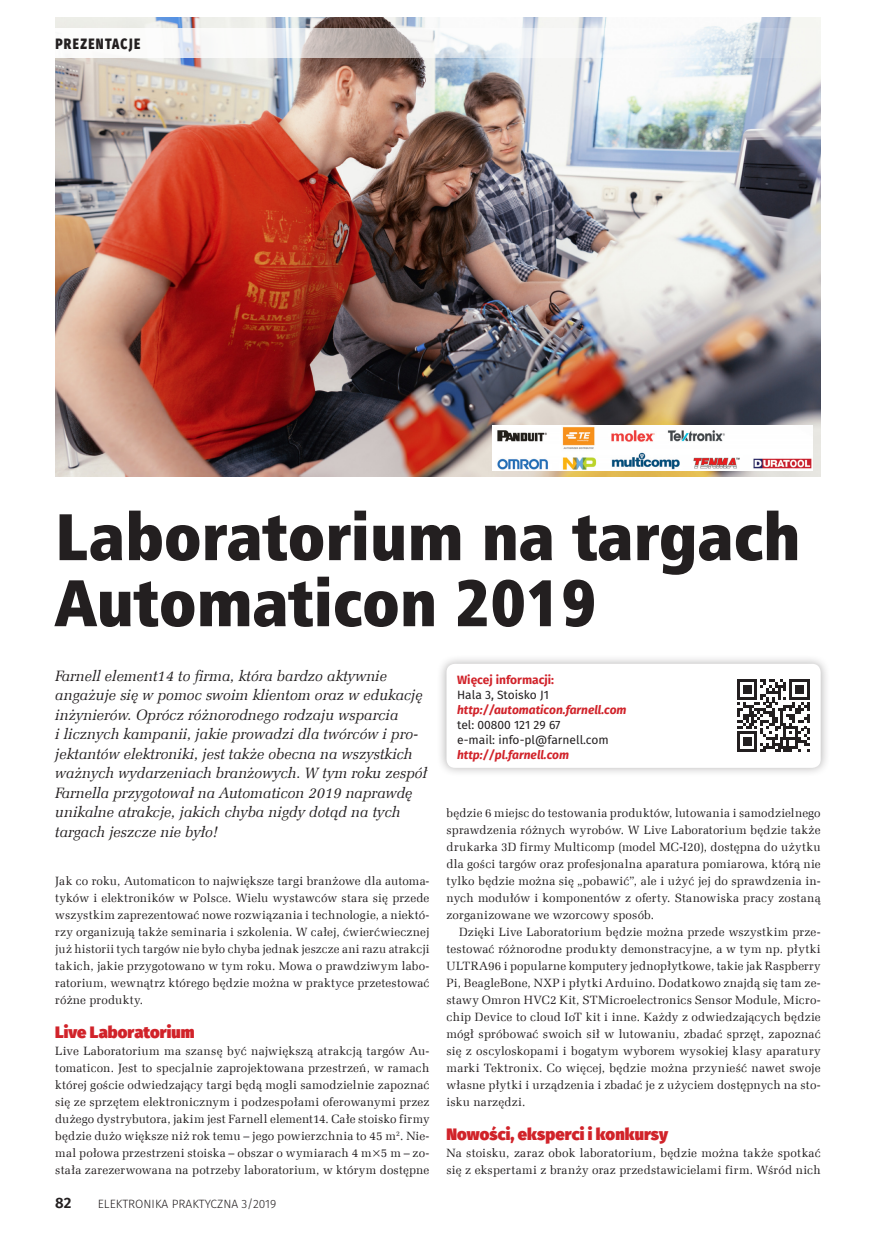
<style>
.page{position:relative;width:893px;height:1234px;background:#fff}
.page>*{position:absolute;margin:0;border:0;box-sizing:border-box;transform-origin:0 0}
._9_tytul{font:66px/66px "Humnst 777 X Blk Cn EU";color:#231f20}
._3_Srodtytul{font:900 16.5px "Fira Sans";letter-spacing:.005em;color:#d1232a}
._2_lead_do_wszystkie{font:italic 15px/19.5px "Zapf Ellipt EU";color:#231f20}
.t1{font:800 15px "Fira Sans";letter-spacing:.11em;color:#231f20;scale:.8 1}
.t2{font:600 15px "Fira Sans";color:#231f20}
._1_Body{font:12px/17px "Zapf Ellipt EU";letter-spacing:.015em;color:#231f20;text-align:justify}
._7_tabela_trec{font:12px "Fira Sans";color:#231f20}
._7_tabela_trec-2{font:italic 700 12px "Fira Sans";color:#d1232a}
.t3{font:300 12px "Fira Sans";color:#231f20}
._7_tabela_trec-3{font:700 12px "Fira Sans";color:#d1232a}
</style>
<div class="page">
<img style="left:55px;top:17px;width:766px;height:459px">
<svg style="left:55px;top:28px;width:766px;height:29px;fill:#f6f7f7"></svg>
<div style="left:437px;top:653px;width:393px;height:124px;background:#231f20;opacity:.35"></div>
<div style="left:446px;top:663px;width:375px;height:104px;background:#fff;border-radius:9px"></div>
<svg style="left:737px;top:679px;width:72px;height:72px"></svg>
<img style="left:492px;top:425px;width:320px;height:45px">
<p class="t1" style="left:55px;top:30px;width:108px">PREZENTACJE</p>
<p class="_9_tytul" style="left:55px;top:504px;width:747px">Laboratorium na targach<br>Automaticon 2019</p>
<p class="_2_lead_do_wszystkie" style="left:55px;top:666px;width:373px">Farnell element14 to firma, która bardzo aktywnie angażuje się w pomoc swoim klientom oraz w edukację inżynierów. Oprócz różnorodnego rodzaju wsparcia<br>i licznych kampanii, jakie prowadzi dla twórców i pro&shy;jektantów elektroniki, jest także obecna na wszystkich ważnych wydarzeniach branżowych. W tym roku zespół Farnella przygotował na Automaticon 2019 naprawdę unikalne atrakcje, jakich chyba nigdy dotąd na tych targach jeszcze nie było!</p>
<p class="_1_Body" style="left:55px;top:872px;width:376px">Jak co roku, Automaticon to największe targi branżowe dla automa&shy;tyków i elektroników w Polsce. Wielu wystawców stara się przede wszystkim zaprezentować nowe rozwiązania i technologie, a niektó&shy;rzy organizują także seminaria i szkolenia. W całej, ćwierćwiecznej już historii tych targów nie było chyba jednak jeszcze ani razu atrakcji takich, jakie przygotowano w tym roku. Mowa o prawdziwym labo&shy;ratorium, wewnątrz którego będzie można w praktyce przetestować różne produkty.</p>
<p class="_3_Srodtytul" style="left:55px;top:1016px;width:141px">Live Laboratorium</p>
<p class="_1_Body" style="left:55px;top:1042px;width:376px">Live Laboratorium ma szansę być największą atrakcją targów Au&shy;tomaticon. Jest to specjalnie zaprojektowana przestrzeń, w ramach której goście odwiedzający targi będą mogli samodzielnie zapoznać się ze sprzętem elektronicznym i podzespołami oferowanymi przez dużego dystrybutora, jakim jest Farnell element14. Całe stoisko firmy będzie dużo większe niż rok temu – jego powierzchnia to 45 m<sup>2</sup>. Nie&shy;mal połowa przestrzeni stoiska – obszar o wymiarach 4 m×5 m – zo&shy;stała zarezerwowana na potrzeby laboratorium, w którym dostępne</p>
<p class="t2" style="left:55px;top:1190px;width:18px">82</p>
<p class="t3" style="left:98px;top:1195px;width:180px">ELEKTRONIKA PRAKTYCZNA 3/2019</p>
<p class="_7_tabela_trec-3" style="left:457px;top:669px;width:99px">Więcej informacji:</p>
<p class="_7_tabela_trec" style="left:457px;top:685px;width:93px">Hala 3, Stoisko J1</p>
<p class="_7_tabela_trec-2" style="left:457px;top:699px;width:171px">http://automaticon.farnell.com</p>
<p class="_7_tabela_trec" style="left:457px;top:715px;width:105px">tel: 00800 121 29 67</p>
<p class="_7_tabela_trec" style="left:457px;top:730px;width:153px">e-mail: info-pl@farnell.com</p>
<p class="_7_tabela_trec-2" style="left:457px;top:744px;width:113px">http://pl.farnell.com</p>
<p class="_1_Body" style="left:446px;top:804px;width:376px">będzie 6 miejsc do testowania produktów, lutowania i samodzielnego sprawdzenia różnych wyrobów. W Live Laboratorium będzie także drukarka 3D firmy Multicomp (model MC-I20), dostępna do użytku dla gości targów oraz profesjonalna aparatura pomiarowa, którą nie tylko będzie można się „pobawić”, ale i użyć jej do sprawdzenia in&shy;nych modułów i komponentów z oferty. Stanowiska pracy zostaną zorganizowane we wzorcowy sposób.</p>
<p class="_1_Body" style="left:446px;top:923px;width:376px;text-indent:13px">Dzięki Live Laboratorium będzie można przede wszystkim prze&shy;testować różnorodne produkty demonstracyjne, a w tym np. płytki ULTRA96 i popularne komputery jednopłytkowe, takie jak Raspberry Pi, BeagleBone, NXP i płytki Arduino. Dodatkowo znajdą się tam ze&shy;stawy Omron HVC2 Kit, STMicroelectronics Sensor Module, Micro&shy;chip Device to cloud IoT kit i inne. Każdy z odwiedzających będzie mógł spróbować swoich sił w lutowaniu, zbadać sprzęt, zapoznać się z oscyloskopami i bogatym wyborem wysokiej klasy aparatury marki Tektronix. Co więcej, będzie można przynieść nawet swoje własne płytki i urządzenia i zbadać je z użyciem dostępnych na sto&shy;isku narzędzi.</p>
<p class="_3_Srodtytul" style="left:446px;top:1118px;width:223px">Nowości, eksperci i konkursy</p>
<p class="_1_Body" style="left:446px;top:1144px;width:376px">Na stoisku, zaraz obok laboratorium, będzie można także spotkać się z ekspertami z branży oraz przedstawicielami firm. Wśród nich</p>
</div>
